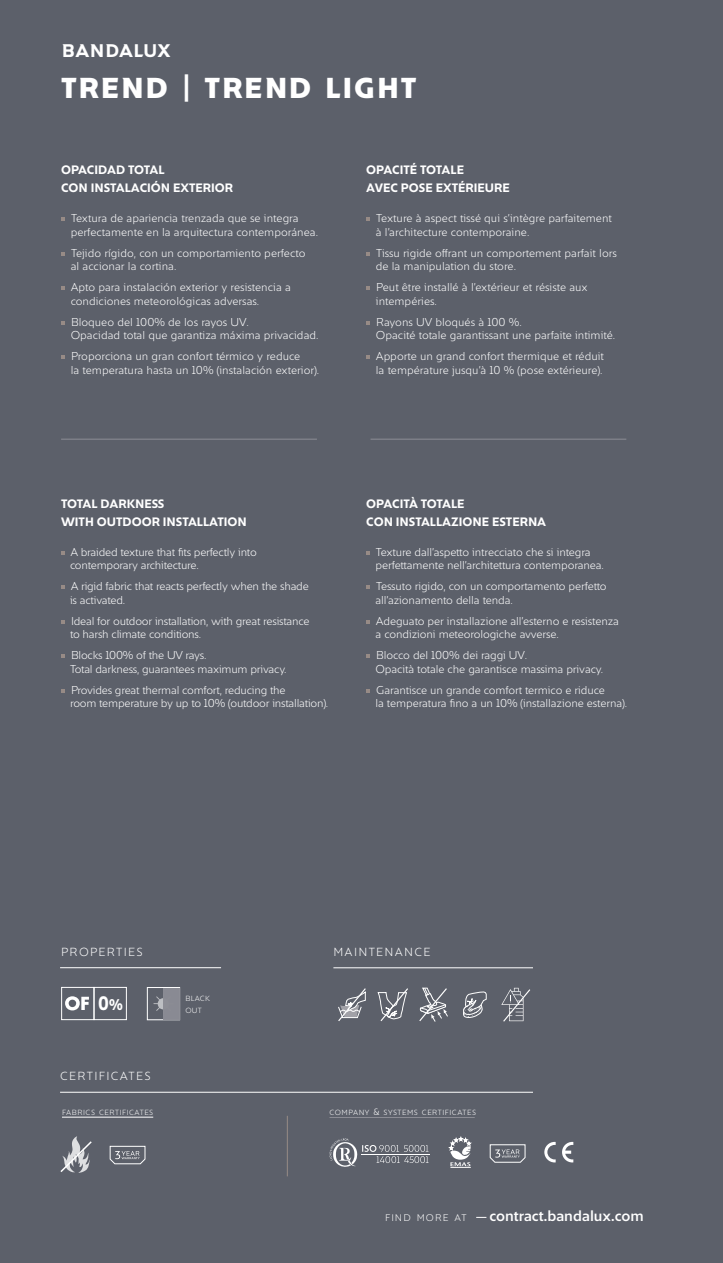
<style>
.page{position:relative;width:723px;height:1263px;background:#5c606a}
.page>*{position:absolute;margin:0;border:0;box-sizing:border-box;transform-origin:0 0}
.t1{font:900 28.35px "Bandalux Pro";letter-spacing:.07em;color:#fff}
.t2{font:700 19.2px "Bandalux Pro";color:#fff;scale:.88 1}
.t3{font:700 18px "Bandalux Pro";color:#fff}
.t4{font:600 15px "Bandalux Pro";color:#fff}
.t5{font:700 12px/18px "Bandalux Pro";color:#fff}
.t6{font:11.55px "Bandalux Pro";letter-spacing:.115em;color:#fff}
.t7{font:11.25px/13.5px "Bandalux Pro";letter-spacing:-.01em;color:#fff}
.t8{font:9.45px "Bandalux Pro";letter-spacing:.115em;color:#fff}
.t9{font:7.35px "Bandalux Pro";letter-spacing:.07em;color:#fff}
.t10{font:7.35px/12.6px "Bandalux Pro";letter-spacing:.03em;color:#fff}
.s1{font-weight:600;font-size:29.1px}
.s2{font-size:15.3px}
.s3{font-size:9px}
</style>
<div class="page">
<svg style="left:65px;top:996px;width:24px;height:14px"></svg>
<div style="left:61px;top:987px;width:33px;height:33px;border:1px solid #fff"></div>
<div style="left:94px;top:987px;width:33px;height:33px;border:1px solid #fff"></div>
<hr style="left:60px;top:1092px;width:473px;height:1px;background:#fff">
<hr style="left:287px;top:1116px;width:1px;height:60px;background:#978b86">
<hr style="left:60px;top:967px;width:161px;height:1px;background:#fff">
<hr style="left:62px;top:1117px;width:91px;height:1px;background:#fff">
<svg style="left:153px;top:996px;width:10px;height:15px"></svg>
<div style="left:147px;top:987px;width:33px;height:33px;border:1px solid #fff"></div>
<div style="left:163px;top:988px;width:16px;height:31px;background:#8b8c94"></div>
<svg style="left:544px;top:1142px;width:12px;height:20px"></svg>
<svg style="left:562px;top:1142px;width:11px;height:20px"></svg>
<svg style="left:449px;top:1136px;width:22px;height:32px"></svg>
<hr style="left:329px;top:1117px;width:146px;height:1px;background:#8b8c94">
<hr style="left:333px;top:967px;width:200px;height:1px;background:#fff">
<svg style="left:61px;top:217px;width:4px;height:4px"></svg>
<svg style="left:61px;top:252px;width:4px;height:3px"></svg>
<svg style="left:61px;top:286px;width:4px;height:4px"></svg>
<svg style="left:61px;top:321px;width:4px;height:3px"></svg>
<svg style="left:61px;top:355px;width:4px;height:4px"></svg>
<svg style="left:61px;top:551px;width:4px;height:4px"></svg>
<svg style="left:61px;top:586px;width:4px;height:3px"></svg>
<svg style="left:61px;top:620px;width:4px;height:4px"></svg>
<svg style="left:61px;top:655px;width:4px;height:3px"></svg>
<svg style="left:61px;top:689px;width:4px;height:4px"></svg>
<svg style="left:366px;top:217px;width:4px;height:4px"></svg>
<svg style="left:366px;top:252px;width:4px;height:3px"></svg>
<svg style="left:366px;top:286px;width:4px;height:4px"></svg>
<svg style="left:366px;top:321px;width:4px;height:3px"></svg>
<svg style="left:366px;top:355px;width:4px;height:4px"></svg>
<svg style="left:366px;top:551px;width:4px;height:4px"></svg>
<svg style="left:366px;top:586px;width:4px;height:3px"></svg>
<svg style="left:366px;top:620px;width:4px;height:4px"></svg>
<svg style="left:366px;top:655px;width:4px;height:3px"></svg>
<svg style="left:366px;top:689px;width:4px;height:4px"></svg>
<hr style="left:61px;top:439px;width:256px;height:1px;background:#8b8c94">
<hr style="left:370px;top:439px;width:256px;height:1px;background:#8b8c94">
<svg style="left:60px;top:1136px;width:32px;height:37px"></svg>
<svg style="left:377px;top:988px;width:31px;height:34px"></svg>
<svg style="left:501px;top:988px;width:29px;height:34px"></svg>
<svg style="left:338px;top:988px;width:28px;height:33px"></svg>
<svg style="left:463px;top:991px;width:24px;height:27px"></svg>
<svg style="left:419px;top:987px;width:29px;height:35px"></svg>
<svg style="left:490px;top:1144px;width:35px;height:19px"></svg>
<svg style="left:110px;top:1146px;width:35px;height:18px"></svg>
<svg style="left:329px;top:1138px;width:100px;height:29px"></svg>
<h3 class="t3" style="left:62px;top:37px;width:111px">Ω</h3>
<h1 class="t1" style="left:61px;top:67px;width:357px">TREND <span class="s1">|</span> TREND LIGHT</h1>
<p class="t5" style="left:61px;top:160px;width:174px">OPACIDAD TOTAL<br>CON INSTALACIÓN EXTERIOR</p>
<p class="t7" style="left:71px;top:211px;width:249px">Textura de apariencia trenzada que se integra perfectamente en la arquitectura contemporánea.</p>
<p class="t7" style="left:71px;top:245px;width:236px">Tejido rígido, con un comportamiento perfecto al accionar la cortina.</p>
<p class="t7" style="left:71px;top:280px;width:222px">Apto para instalación exterior y resistencia a condiciones meteorológicas adversas.</p>
<p class="t7" style="left:71px;top:314px;width:249px">Bloqueo del 100% de los rayos UV.<br>Opacidad total que garantiza máxima privacidad.</p>
<p class="t7" style="left:71px;top:349px;width:250px">Proporciona un gran confort térmico y reduce<br>la temperatura hasta un 10% (instalación exterior).</p>
<p class="t5" style="left:366px;top:160px;width:145px">OPACITÉ TOTALE<br>AVEC POSE EXTÉRIEURE</p>
<p class="t7" style="left:376px;top:211px;width:238px">Texture à aspect tissé qui s’intègre parfaitement à l’architecture contemporaine.</p>
<p class="t7" style="left:376px;top:245px;width:243px">Tissu rigide offrant un comportement parfait lors de la manipulation du store.</p>
<p class="t7" style="left:376px;top:280px;width:213px">Peut être installé à l’extérieur et résiste aux intempéries.</p>
<p class="t7" style="left:376px;top:314px;width:241px">Rayons UV bloqués à 100 %.<br>Opacité totale garantissant une parfaite intimité.</p>
<p class="t7" style="left:376px;top:349px;width:230px">Apporte un grand confort thermique et réduit la température jusqu’à 10 % (pose extérieure).</p>
<p class="t5" style="left:61px;top:493px;width:187px">TOTAL DARKNESS<br>WITH OUTDOOR INSTALLATION</p>
<p class="t7" style="left:70px;top:544px;width:188px">A braided texture that fits perfectly into contemporary architecture.</p>
<p class="t7" style="left:70px;top:579px;width:240px">A rigid fabric that reacts perfectly when the shade is activated.</p>
<p class="t7" style="left:70px;top:613px;width:241px">Ideal for outdoor installation, with great resistance to harsh climate conditions.</p>
<p class="t7" style="left:70px;top:648px;width:218px">Blocks 100% of the UV rays.<br>Total darkness, guarantees maximum privacy.</p>
<p class="t7" style="left:70px;top:682px;width:260px">Provides great thermal comfort, reducing the<br>room temperature by up to 10% (outdoor installation).</p>
<p class="t5" style="left:366px;top:493px;width:181px">OPACITÀ TOTALE<br>CON INSTALLAZIONE ESTERNA</p>
<p class="t7" style="left:375px;top:544px;width:230px">Texture dall’aspetto intrecciato che si integra perfettamente nell’architettura contemporanea.</p>
<p class="t7" style="left:375px;top:579px;width:233px">Tessuto rigido, con un comportamento perfetto all’azionamento della tenda.</p>
<p class="t7" style="left:375px;top:613px;width:245px">Adeguato per installazione all’esterno e resistenza a condizioni meteorologiche avverse.</p>
<p class="t7" style="left:375px;top:648px;width:229px">Blocco del 100% dei raggi UV.<br>Opacità totale che garantisce massima privacy.</p>
<p class="t7" style="left:375px;top:682px;width:253px">Garantisce un grande comfort termico e riduce<br>la temperatura fino a un 10% (installazione esterna).</p>
<p class="t6" style="left:61px;top:944px;width:83px">PROPERTIES</p>
<p class="t6" style="left:333px;top:944px;width:99px">MAINTENANCE</p>
<h2 class="t2" style="left:98px;top:989px;width:29px">0<span class="s2">%</span></h2>
<p class="t10" style="left:185px;top:991px;width:26px">BLACK<br>OUT</p>
<p class="t6" style="left:60px;top:1068px;width:92px">CERTIFICATES</p>
<p class="t9" style="left:62px;top:1108px;width:93px">FABRICS CERTIFICATES</p>
<p class="t9" style="left:329px;top:1108px;width:148px">COMPANY <span class="s3">&amp;</span> SYSTEMS CERTIFICATES</p>
<p class="t8" style="left:385px;top:1211px;width:83px">FIND MORE AT</p>
<h3 class="t4" style="left:489px;top:1205px;width:156px">contract.bandalux.com</h3>
</div>
